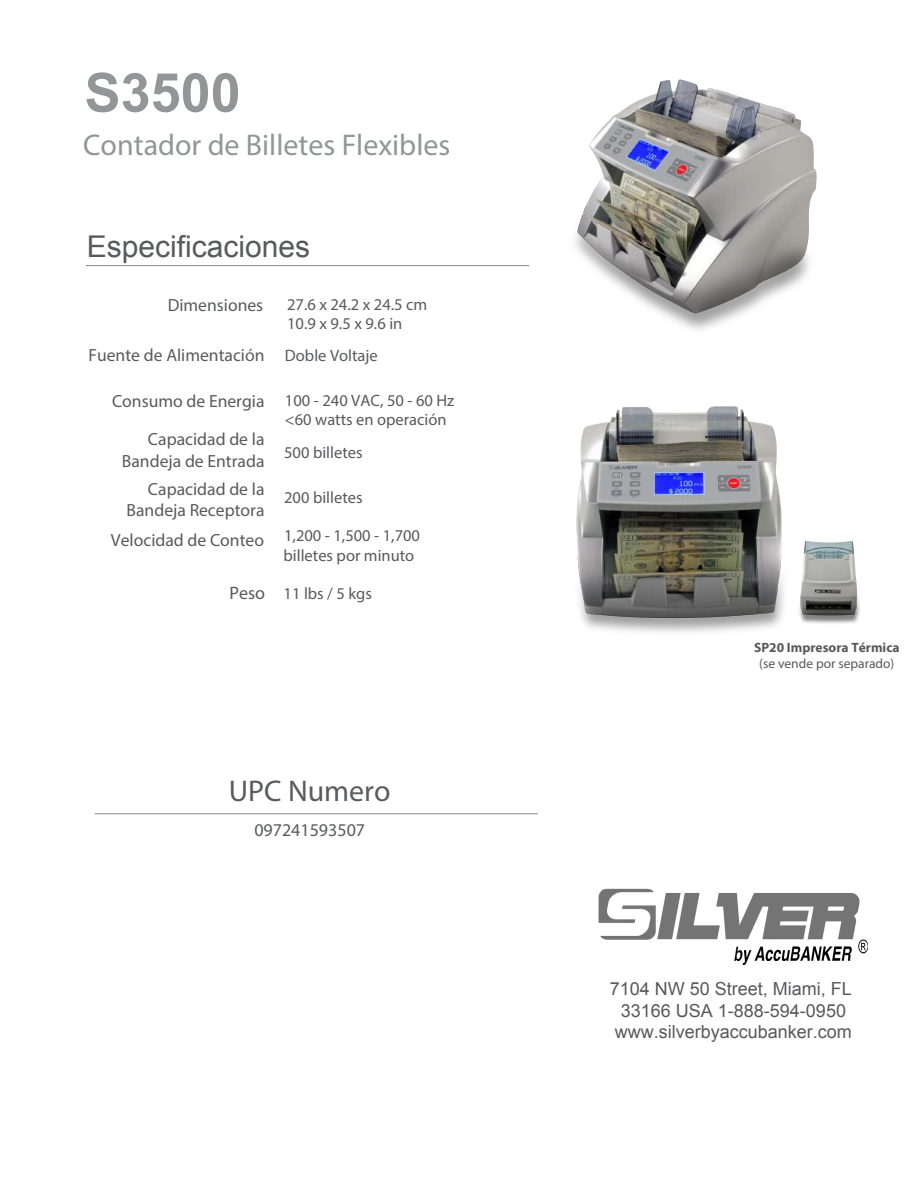
<style>
.page{position:relative;width:918px;height:1188px;background:#fff}
.page>*{position:absolute;margin:0;border:0;box-sizing:border-box;transform-origin:0 0}
.t1{font:700 54px "Arial";color:#939698}
.t2{font:30px "Myriad Pro";color:#939698}
.t3{font:30px "Arial";color:#595a5c}
.t4{font:30px "Myriad Pro";color:#5a5b5d}
.t5{font:18px/21.6px "Arial";color:#59595c;text-align:center}
.t6{font:18px "Myriad Pro";color:#5a5b5d}
.t7{font:18px "Myriad Pro";color:#58595b}
.t8{font:17.55px/21.1px "Myriad Pro";color:#5a5a5d;text-align:right}
.t9{font:17.55px "Myriad Pro";color:#595a5c}
.t10{font:16.5px/19px "Myriad Pro";color:#5a5a5d}
.t11{font:16.5px/19px "Myriad Pro";color:#5a5b5d}
.t12{font:700 13.5px "Myriad Pro";color:#59595c}
.t13{font:13.5px "Myriad Pro";color:#59595c}
</style>
<div class="page">
<hr style="left:86px;top:265px;width:443px;height:1px;background:#939598">
<img style="left:598px;top:888px;width:270px;height:77px">
<img style="left:576px;top:406px;width:284px;height:226px">
<img style="left:517px;top:79px;width:300px;height:251px">
<hr style="left:95px;top:813px;width:443px;height:1px;background:#939598">
<h1 class="t1" style="left:85px;top:55px;width:158px">S3500</h1>
<h2 class="t2" style="left:83px;top:126px;width:369px">Contador de Billetes Flexibles</h2>
<h2 class="t3" style="left:87px;top:227px;width:225px">Especificaciones</h2>
<p class="t9" style="left:168px;top:295px;width:97px">Dimensiones</p>
<p class="t11" style="left:287px;top:294px;width:142px">27.6 x 24.2 x 24.5 cm<br>10.9 x 9.5 x 9.6 in</p>
<p class="t11" style="left:285px;top:346px;width:94px">Doble Voltaje</p>
<p class="t10" style="left:285px;top:391px;width:171px">100 - 240 VAC, 50 - 60 Hz &lt;60 watts en operación</p>
<p class="t10" style="left:284px;top:443px;width:80px">500 billetes</p>
<p class="t10" style="left:284px;top:488px;width:80px">200 billetes</p>
<p class="t10" style="left:284px;top:525px;width:138px;line-height:19.8px">1,200 - 1,500 - 1,700 billetes por minuto</p>
<p class="t11" style="left:284px;top:584px;width:90px">11 lbs / 5 kgs</p>
<p class="t8" style="left:89px;top:344px;width:177px">Fuente de Alimentación</p>
<p class="t8" style="left:112px;top:390px;width:154px">Consumo de Energia</p>
<p class="t8" style="left:122px;top:429px;width:144px">Capacidad de la<br>Bandeja de Entrada</p>
<p class="t8" style="left:127px;top:479px;width:139px">Capacidad de la<br>Bandeja Receptora</p>
<p class="t8" style="left:111px;top:529px;width:155px">Velocidad de Conteo</p>
<p class="t7" style="left:229px;top:582px;width:37px">Peso</p>
<h2 class="t4" style="left:229px;top:773px;width:163px">UPC Numero</h2>
<p class="t6" style="left:254px;top:819px;width:112px">097241593507</p>
<p class="t12" style="left:754px;top:638px;width:147px">SP20 Impresora Térmica</p>
<p class="t13" style="left:759px;top:655px;width:137px">(se vende por separado)</p>
<p class="t5" style="left:610px;top:978px;width:244px">7104 NW 50 Street, Miami, FL<br>33166 USA 1-888-594-0950 www.silverbyaccubanker.com</p>
</div>
